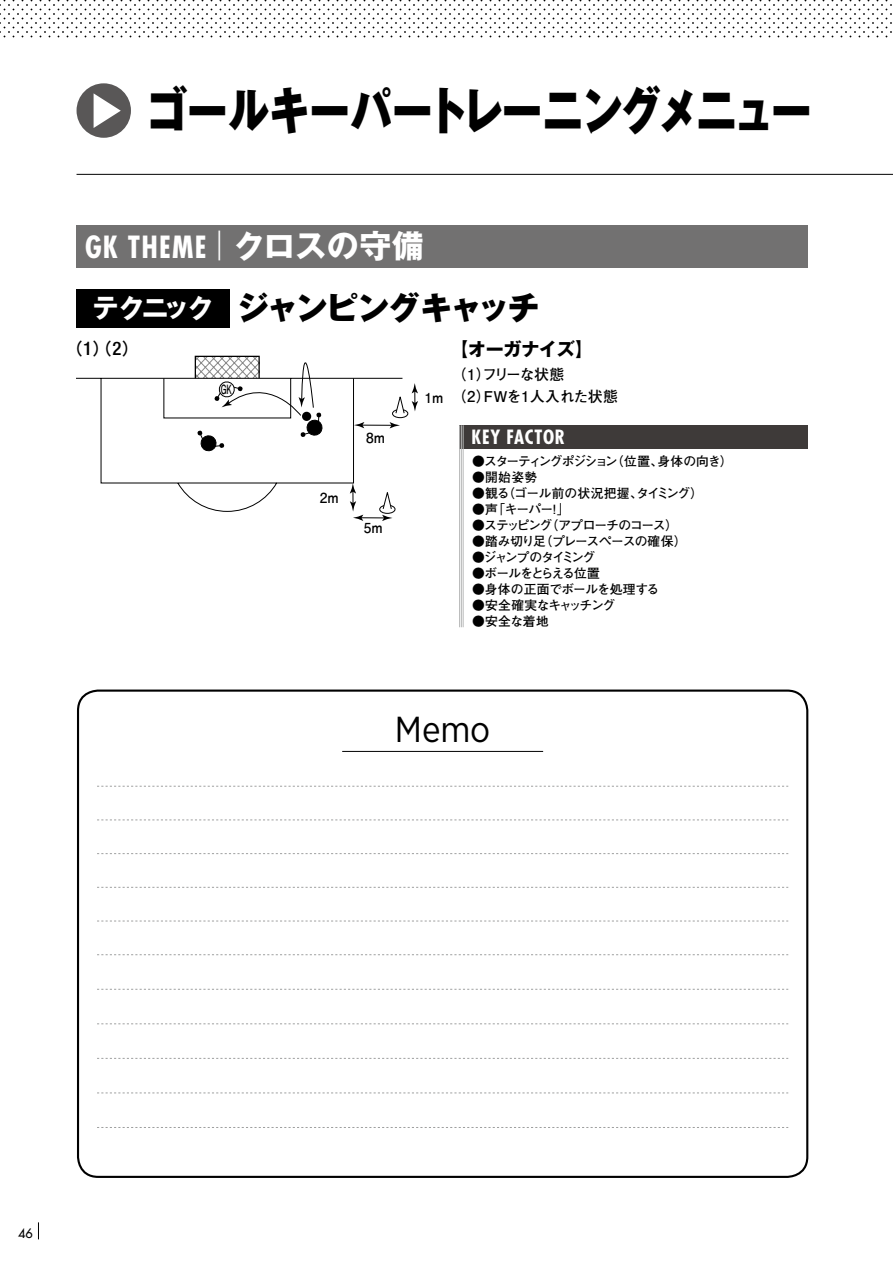
<style>
.page{position:relative;width:893px;height:1263px;background:#fff}
.page>*{position:absolute;margin:0;border:0;box-sizing:border-box;transform-origin:0 0}
.t1{font:800 51px "Gothic MB101 Pr 6 N";letter-spacing:-.035em;color:#000;scale:.8 1}
.t2{font:36.15px "Gotham Narrow";color:#000}
.t3{font:800 31.95px "Gothic MB101 Pr 6 N";letter-spacing:-.06em;color:#000}
.t4{font:700 condensed 29.7px "Futura Std";letter-spacing:.04em;color:#fff}
.t5{font:700 26.55px "Gothic MB101 Pr 6 N";letter-spacing:-.1em;color:#fff}
.t6{font:700 condensed 19.2px "Futura Std";letter-spacing:.04em;color:#fff}
.t7{font:700 18px "Gothic MB101 Pr 6 N";letter-spacing:-.03em;color:#000}
.t8{font:500 16.95px "Gothic MB101 Pr 6 N";color:#000}
.t9{font:700 14.85px/22.4px "Futo Go B101 Pr 6";letter-spacing:-.04em;color:#000}
.t10{font:13.8px "Futo Go B101 Pr 6 Bold 90 pv RKSJ H";color:#000}
.t11{font:700 12.75px "Futo Go B101 Pr 6";letter-spacing:-.075em;color:#000}
.t12{font:700 12.75px "Futo Go B101 Pr 6";letter-spacing:-.1em;color:#000}
.t13{font:700 12.75px "Futo Go B101 Pr 6";letter-spacing:-.045em;color:#000}
.t14{font:700 12.75px "Futo Go B101 Pr 6";letter-spacing:-.055em;color:#000}
.t15{font:700 12.75px "Futo Go B101 Pr 6";letter-spacing:-.025em;color:#000}
.t16{font:700 12.75px "Futo Go B101 Pr 6";letter-spacing:-.145em;color:#000}
.t17{font:12.75px "Futo Go B101 Pr 6 Bold 90 pv RKSJ H";color:#000;scale:.61 1}
.t18{font:500 12.75px "Futura Std";color:#000}
.s1{font-weight:300}
.s2{font-family:"Gothic MB101 Pr 6 N";font-stretch:normal;font-size:31.95px}
.s3{font-family:"Helvetica Neue LT Std";font-stretch:condensed;font-size:18.75px}
</style>
<div class="page">
<svg style="left:0;top:0;width:892px;height:38px"></svg>
<div style="left:77px;top:225px;width:731px;height:43px;background:#727171"></div>
<div style="left:392px;top:409px;width:16px;height:9px;border:1px solid #000;border-radius:50%"></div>
<svg style="left:412px;top:383px;width:6px;height:28px"></svg>
<svg style="left:77px;top:356px;width:328px;height:165px"></svg>
<svg style="left:97px;top:921px;width:691px;height:1px"></svg>
<svg style="left:97px;top:954px;width:691px;height:1px"></svg>
<svg style="left:97px;top:887px;width:691px;height:1px"></svg>
<svg style="left:97px;top:853px;width:691px;height:1px"></svg>
<svg style="left:97px;top:820px;width:691px;height:1px"></svg>
<svg style="left:97px;top:786px;width:691px;height:1px"></svg>
<hr style="left:342px;top:751px;width:201px;height:1px;background:#000">
<svg style="left:97px;top:1023px;width:691px;height:1px"></svg>
<svg style="left:97px;top:1058px;width:691px;height:1px"></svg>
<svg style="left:97px;top:989px;width:691px;height:1px"></svg>
<svg style="left:97px;top:1093px;width:691px;height:1px"></svg>
<svg style="left:97px;top:1127px;width:691px;height:1px"></svg>
<div style="left:459px;top:425px;width:349px;height:24px;background:#3e3a39"></div>
<hr style="left:463px;top:425px;width:1px;height:202px;background:#b5b6b6">
<hr style="left:461px;top:425px;width:1px;height:202px;background:#b5b6b6">
<hr style="left:459px;top:425px;width:1px;height:202px;background:#b5b6b6">
<div style="left:77px;top:83px;width:54px;height:55px;background:#595757;border-radius:50%"></div>
<svg style="left:94px;top:93px;width:27px;height:35px"></svg>
<div style="left:77px;top:289px;width:153px;height:38px;background:#000"></div>
<svg style="left:38px;top:1222px;width:1px;height:17px"></svg>
<hr style="left:77px;top:174px;width:816px;height:1px;background:#000">
<h1 class="t1" style="left:146px;top:68px;width:833px">ゴールキーパートレーニングメニュー</h1>
<h3 class="t4" style="left:85px;top:229px;width:341px">GK THEME <span class="s1">|</span> <span class="s2">クロスの守備</span></h3>
<h3 class="t5" style="left:92px;top:286px;width:123px">テクニック</h3>
<h3 class="t8" style="left:66px;top:335px;width:75px">（<span class="s3">1</span>）（<span class="s3">2</span>）</h3>
<h3 class="t3" style="left:237px;top:281px;width:304px">ジャンピングキャッチ</h3>
<p class="t17" style="left:221px;top:379px;width:20px">GK</p>
<p class="t10" style="left:320px;top:487px;width:20px">2m</p>
<p class="t10" style="left:366px;top:427px;width:20px">8m</p>
<p class="t10" style="left:364px;top:517px;width:20px">5m</p>
<p class="t10" style="left:424px;top:387px;width:20px">1m</p>
<h3 class="t7" style="left:450px;top:334px;width:144px">【オーガナイズ】</h3>
<p class="t9" style="left:451px;top:362px;width:168px">（1）フリーな状態<br>（2）FWを1人入れた状態</p>
<h3 class="t6" style="left:472px;top:425px;width:95px">KEY FACTOR</h3>
<p class="t12" style="left:472px;top:451px;width:262px">●スターティングポジション（位置、身体の向き）</p>
<p class="t11" style="left:472px;top:467px;width:67px">●開始姿勢</p>
<p class="t13" style="left:472px;top:483px;width:233px">●観る（ゴール前の状況把握、タイミング）</p>
<p class="t11" style="left:472px;top:499px;width:99px">●声「キーパー！」</p>
<p class="t11" style="left:472px;top:515px;width:208px">●ステッピング（アプローチのコース）</p>
<p class="t14" style="left:472px;top:531px;width:216px">●踏み切り足（プレースペースの確保）</p>
<p class="t16" style="left:472px;top:547px;width:125px">●ジャンプのタイミング</p>
<p class="t11" style="left:472px;top:563px;width:129px">●ボールをとらえる位置</p>
<p class="t15" style="left:472px;top:579px;width:189px">●身体の正面でボールを処理する</p>
<p class="t11" style="left:472px;top:595px;width:145px">●安全確実なキャッチング</p>
<p class="t11" style="left:472px;top:611px;width:78px">●安全な着地</p>
<h2 class="t2" style="left:395px;top:707px;width:97px">Memo</h2>
<p class="t18" style="left:18px;top:1225px;width:16px">46</p>
</div>
